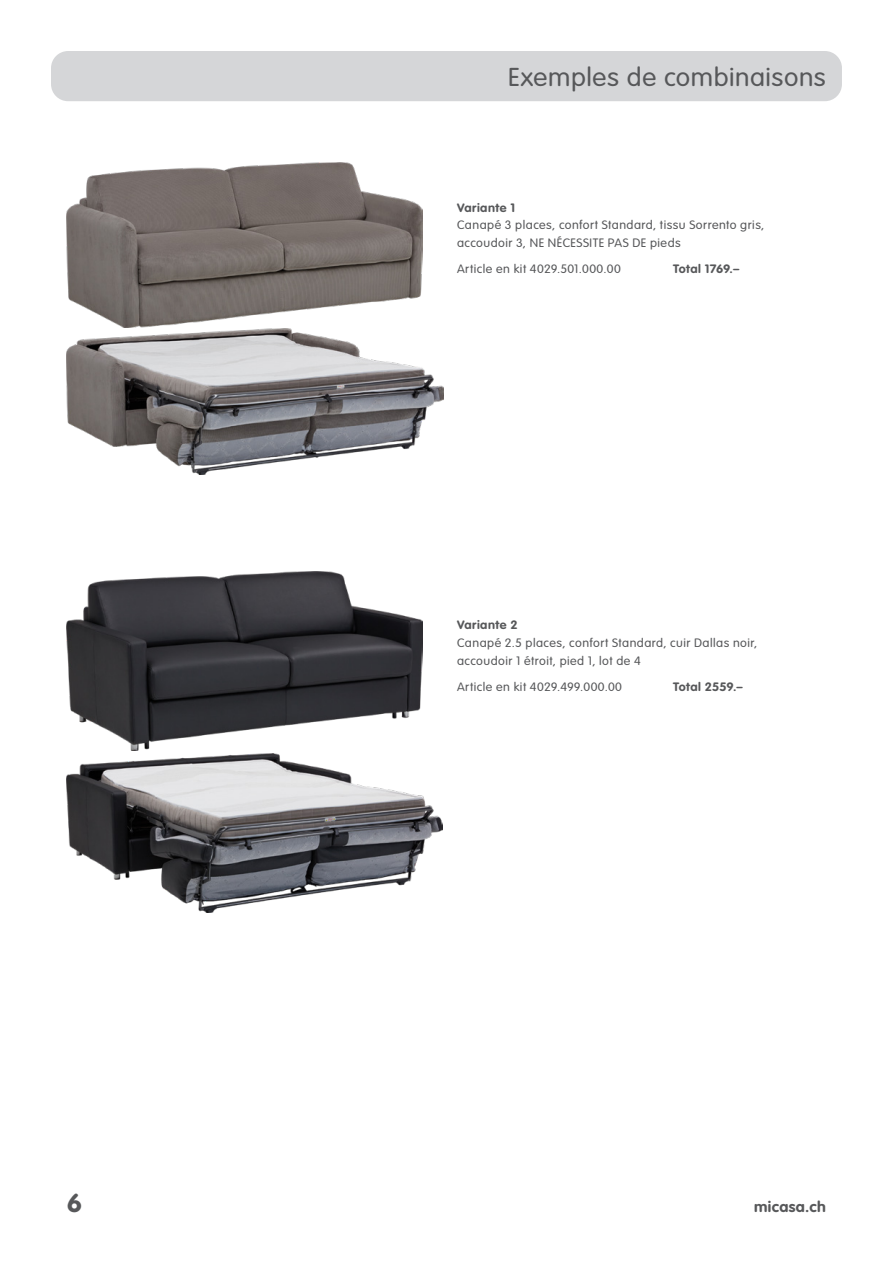
<style>
.page{position:relative;width:893px;height:1263px;background:#fff}
.page>*{position:absolute;margin:0;border:0;box-sizing:border-box;transform-origin:0 0}
.t1{font:300 25.5px "VAG Rounded Std";letter-spacing:.02em;color:#57585a;scale:1.05 1}
.t2{font:700 25.5px "VAG Rounded Std";color:#57585a;scale:1.05 1}
.t3{font:700 15px "VAG Rounded Std";letter-spacing:.02em;color:#57585a;scale:1.05 1}
.t4{font:300 12px/18px "VAG Rounded Std";letter-spacing:.035em;color:#57585a;scale:1.05 1}
.t5{font:700 12px "VAG Rounded Std";letter-spacing:.01em;color:#57585a;scale:1.05 1}
.t6{font:700 12px "VAG Rounded Std";letter-spacing:.035em;color:#57585a;scale:1.05 1}
</style>
<div class="page">
<div style="left:51px;top:51px;width:791px;height:50px;background:#d5d6d8;border-radius:17px"></div>
<img style="left:67px;top:163px;width:355px;height:165px">
<img style="left:67px;top:572px;width:355px;height:178px">
<img style="left:67px;top:753px;width:375px;height:159px">
<img style="left:67px;top:328px;width:376px;height:147px">
<h1 class="t1" style="left:508px;top:62px;width:304px">Exemples de combinaisons</h1>
<p class="t6" style="left:457px;top:201px;width:57px">Variante 1</p>
<p class="t4" style="left:457px;top:216px;width:294px">Canapé 3 places, confort Standard, tissu Sorrento gris, accoudoir 3, NE NÉCESSITE PAS DE pieds</p>
<p class="t4" style="left:457px;top:261px;width:157px">Article en kit 4029.501.000.00</p>
<p class="t5" style="left:673px;top:262px;width:65px">Total 1769.–</p>
<p class="t6" style="left:457px;top:617px;width:59px">Variante 2</p>
<p class="t4" style="left:457px;top:634px;width:287px">Canapé 2.5 places, confort Standard, cuir Dallas noir, accoudoir 1 étroit, pied 1, lot de 4</p>
<p class="t4" style="left:457px;top:678px;width:159px">Article en kit 4029.499.000.00</p>
<p class="t5" style="left:673px;top:680px;width:68px">Total 2559.–</p>
<h1 class="t2" style="left:67px;top:1188px;width:16px">6</h1>
<p class="t3" style="left:754px;top:1198px;width:70px">micasa.ch</p>
</div>
